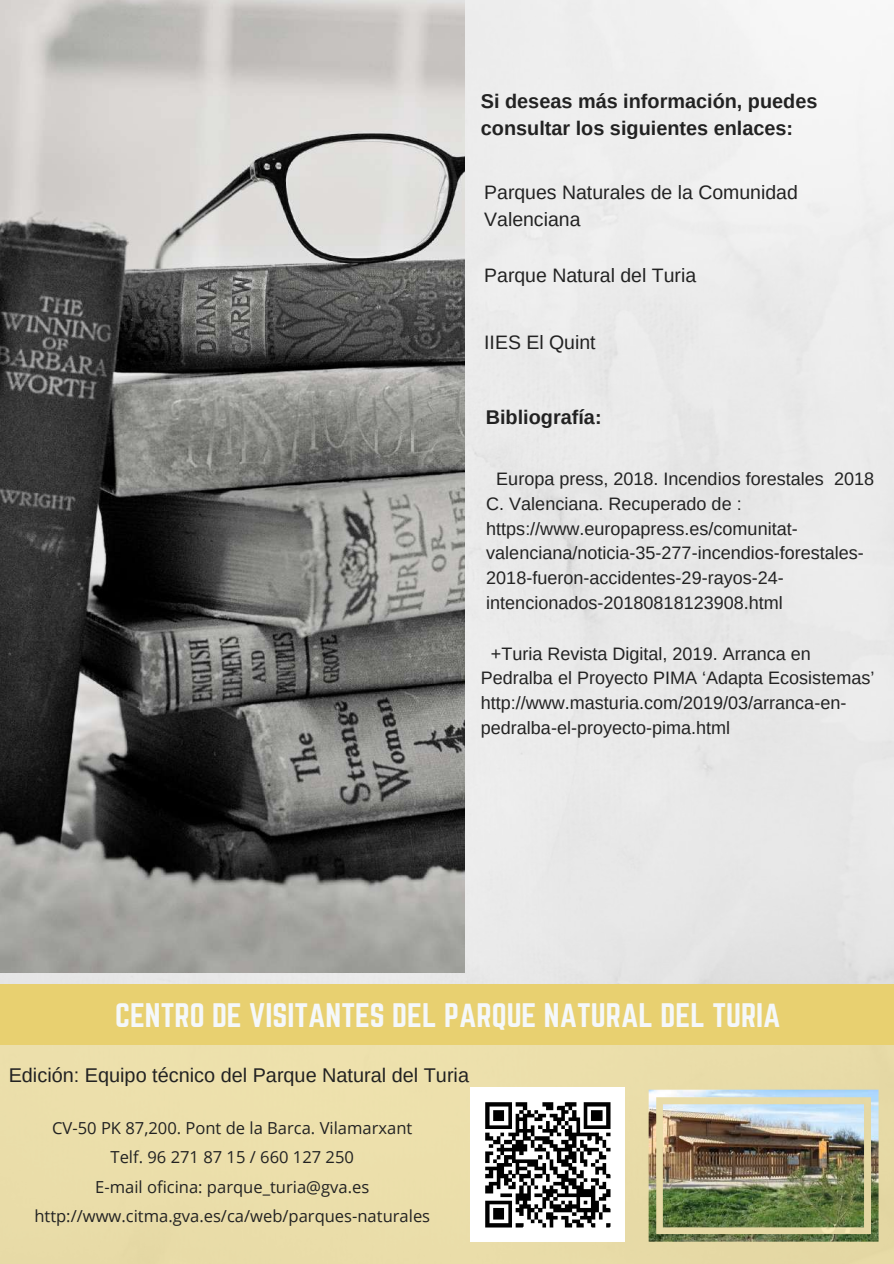
<style>
.page{position:relative;width:894px;height:1264px;background:#fff}
.page>*{position:absolute;margin:0;border:0;box-sizing:border-box;transform-origin:0 0}
.t1{font:29.85px "Norwester";color:#f5f8fa}
.t2{font:700 19.8px/27px "Arimo";color:#222}
.t3{font:19.8px "Arimo";color:#222}
.t4{font:19.5px/27px "Arimo";color:#222}
.t5{font:18px/24.8px "Arimo";color:#222}
.t6{font:16.5px/29.2px "Open Sans";color:#222;text-align:center}
</style>
<div class="page">
<img style="left:0;top:0;width:893px;height:984px">
<img style="left:0;top:0;width:464px;height:972px">
<div style="left:0;top:984px;width:893px;height:279px;background:#ebdeaa"></div>
<div style="left:0;top:984px;width:893px;height:60px;background:#e8d070"></div>
<img style="left:648px;top:1089px;width:230px;height:152px">
<img style="left:470px;top:1087px;width:154px;height:154px">
<p class="t2" style="left:480px;top:87px;width:338px">Si deseas más información, puedes consultar los siguientes enlaces:</p>
<p class="t4" style="left:484px;top:178px;width:315px">Parques Naturales de la Comunidad<br>Valenciana</p>
<p class="t4" style="left:484px;top:261px;width:213px">Parque Natural del Turia</p>
<p class="t4" style="left:484px;top:329px;width:113px">IIES El Quint</p>
<p class="t2" style="left:485px;top:404px;width:117px">Bibliografía:</p>
<p class="t5" style="left:486px;top:466px;width:389px;text-indent:10px">Europa press, 2018. Incendios forestales 2018<br>C. Valenciana. Recuperado de : https://www.europapress.es/comunitat&shy;valenciana/noticia-35-277-incendios-forestales-2018-fueron-accidentes-29-rayos-24- intencionados-20180818123908.html</p>
<p class="t5" style="left:480px;top:641px;width:395px;text-indent:10px">+Turia Revista Digital, 2019. Arranca en Pedralba el Proyecto PIMA ‘Adapta Ecosistemas’ http://www.masturia.com/2019/03/arranca-en&shy;pedralba-el-proyecto-pima.html</p>
<h1 class="t1" style="left:115px;top:1000px;width:667px">CENTRO DE VISITANTES DEL PARQUE NATURAL DEL TURIA</h1>
<p class="t3" style="left:9px;top:1064px;width:462px">Edición: Equipo técnico del Parque Natural del Turia</p>
<p class="t6" style="left:34px;top:1112px;width:397px">CV-50 PK 87,200. Pont de la Barca. Vilamarxant Telf. 96 271 87 15 / 660 127 250<br>E-mail oficina: parque_turia@gva.es http://www.citma.gva.es/ca/web/parques-naturales</p>
</div>
